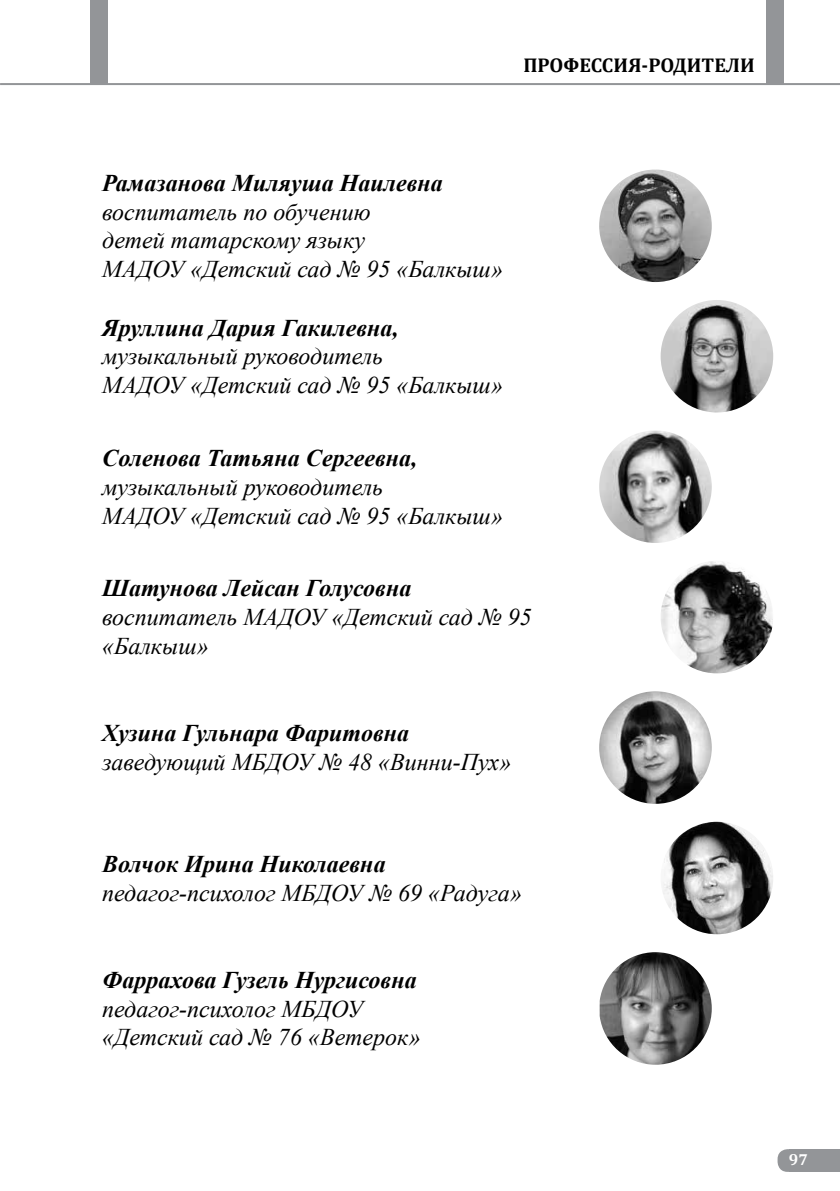
<style>
.page{position:relative;width:840px;height:1191px;background:#fff}
.page>*{position:absolute;margin:0;border:0;box-sizing:border-box;transform-origin:0 0}
.t1{font:italic 24px/28.8px "Times New Roman";color:#000}
.t2{font:italic 700 24px "Times New Roman";color:#000}
.t3{font:700 20px "Cambria";color:#000}
.t4{font:700 16px "Cambria";color:#fff}
</style>
<div class="page">
<div style="left:777px;top:1149px;width:62px;height:22px;background:#939598;border-radius:10px"></div>
<div style="left:788px;top:1149px;width:51px;height:22px;background:#939598"></div>
<div style="left:91px;top:0;width:17px;height:85px;background:#939598"></div>
<div style="left:765px;top:0;width:17px;height:85px;background:#939598"></div>
<hr style="left:0;top:83px;width:839px;height:2px;background:#939598">
<img style="left:598px;top:169px;width:113px;height:113px;border-radius:56px">
<img style="left:660px;top:300px;width:112px;height:112px;border-radius:56px">
<img style="left:598px;top:430px;width:113px;height:113px;border-radius:56px">
<img style="left:660px;top:561px;width:112px;height:112px;border-radius:56px">
<img style="left:598px;top:691px;width:113px;height:113px;border-radius:56px">
<img style="left:660px;top:821px;width:112px;height:113px;border-radius:56px">
<img style="left:599px;top:952px;width:112px;height:112px">
<p class="t3" style="left:523px;top:51px;width:233px">ПРОФЕССИЯ-РОДИТЕЛИ</p>
<p class="t2" style="left:102px;top:166px;width:342px">Рамазанова Миляуша Наилевна</p>
<p class="t1" style="left:102px;top:196px;width:402px">воспитатель по обучению<br>детей татарскому языку<br>МАДОУ «Детский сад № 95 «Балкыш»</p>
<p class="t2" style="left:102px;top:311px;width:298px">Яруллина Дария Гакилевна,</p>
<p class="t1" style="left:102px;top:341px;width:402px">музыкальный руководитель<br>МАДОУ «Детский сад № 95 «Балкыш»</p>
<p class="t2" style="left:102px;top:441px;width:316px">Соленова Татьяна Сергеевна,</p>
<p class="t1" style="left:102px;top:472px;width:402px">музыкальный руководитель<br>МАДОУ «Детский сад № 95 «Балкыш»</p>
<p class="t2" style="left:102px;top:571px;width:310px">Шатунова Лейсан Голусовна</p>
<p class="t1" style="left:102px;top:602px;width:431px">воспитатель МАДОУ «Детский сад № 95 «Балкыш»</p>
<p class="t2" style="left:102px;top:716px;width:308px">Хузина Гульнара Фаритовна</p>
<p class="t1" style="left:102px;top:747px;width:410px">заведующий МБДОУ № 48 «Винни-Пух»</p>
<p class="t2" style="left:102px;top:847px;width:285px">Волчок Ирина Николаевна</p>
<p class="t1" style="left:102px;top:877px;width:421px">педагог-психолог МБДОУ № 69 «Радуга»</p>
<p class="t2" style="left:102px;top:963px;width:316px">Фаррахова Гузель Нургисовна</p>
<p class="t1" style="left:102px;top:993px;width:319px">педагог-психолог МБДОУ «Детский сад № 76 «Ветерок»</p>
<p class="t4" style="left:788px;top:1148px;width:20px">97</p>
</div>
